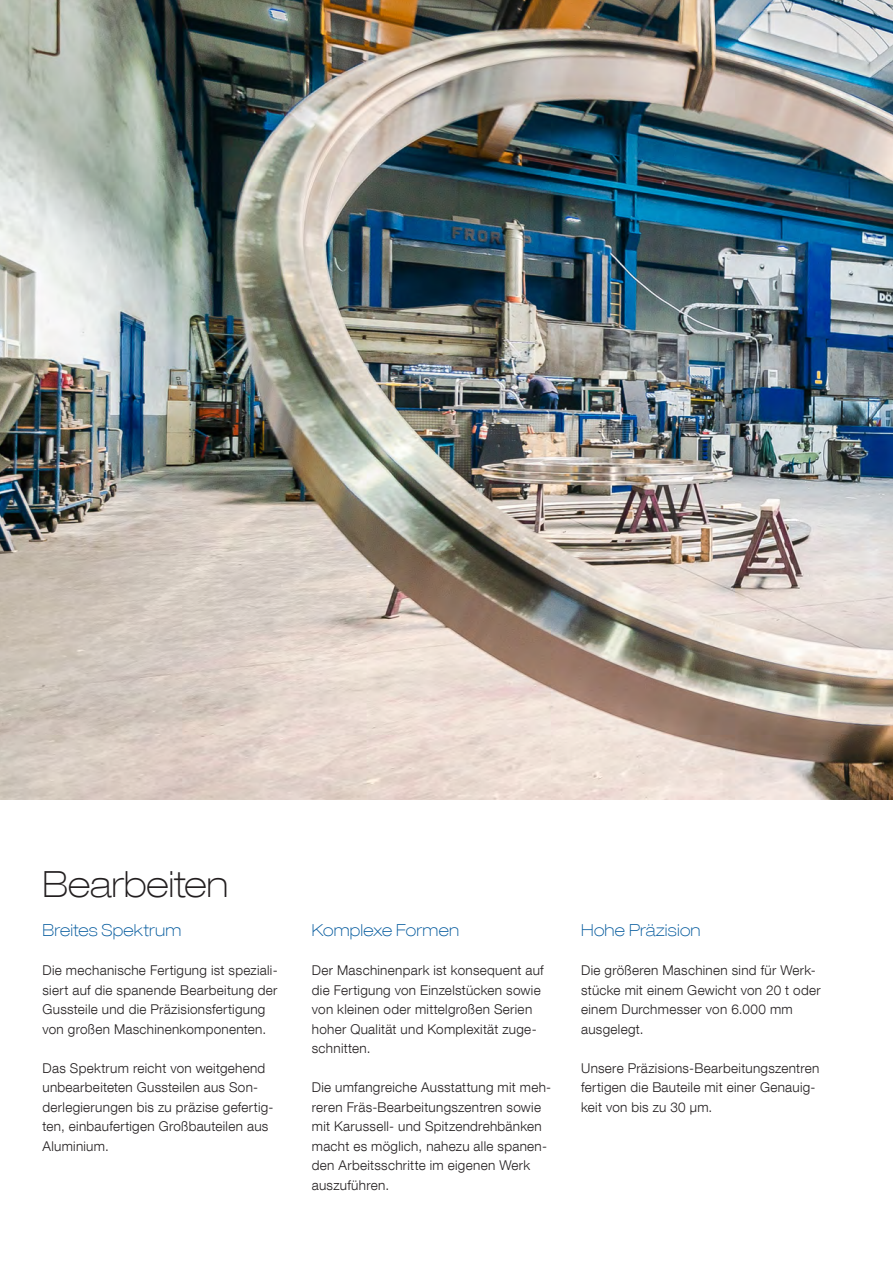
<style>
.page{position:relative;width:893px;height:1263px;background:#fff}
.page>*{position:absolute;margin:0;border:0;box-sizing:border-box;transform-origin:0 0}
.Innen_-_Headline{font:100 expanded 36px "Helvetica Neue LT Com";color:#231f20}
.Fließtext{font:100 expanded 16.5px "Helvetica Neue LT Com";letter-spacing:.015em;color:#01589c}
.Fließtext-2{font:300 13.5px/19.5px "Helvetica Neue LT Com";letter-spacing:.02em;color:#231f20}
</style>
<div class="page">
<img style="left:0;top:0;width:893px;height:799px">
<p class="Innen_-_Headline" style="left:42px;top:862px;width:187px">Bearbeiten</p>
<p class="Fließtext" style="left:43px;top:920px;width:140px">Breites Spektrum</p>
<p class="Fließtext-2" style="left:43px;top:960px;width:237px">Die mechanische Fertigung ist speziali&shy;siert auf die spanende Bearbeitung der Gussteile und die Präzisionsfertigung von großen Maschinenkomponenten.</p>
<p class="Fließtext-2" style="left:43px;top:1058px;width:233px">Das Spektrum reicht von weitgehend unbearbeiteten Gussteilen aus Son&shy;derlegierungen bis zu präzise gefertig&shy;ten, einbaufertigen Großbauteilen aus Aluminium.</p>
<p class="Fließtext" style="left:312px;top:920px;width:149px">Komplexe Formen</p>
<p class="Fließtext-2" style="left:312px;top:960px;width:233px">Der Maschinenpark ist konsequent auf die Fertigung von Einzelstücken sowie von kleinen oder mittelgroßen Serien hoher Qualität und Komplexität zuge&shy;schnitten.</p>
<p class="Fließtext-2" style="left:312px;top:1077px;width:241px">Die umfangreiche Ausstattung mit meh&shy;reren Fräs-Bearbeitungszentren sowie mit Karussell- und Spitzendrehbänken macht es möglich, nahezu alle spanen&shy;den Arbeitsschritte im eigenen Werk auszuführen.</p>
<p class="Fließtext" style="left:581px;top:920px;width:121px">Hohe Präzision</p>
<p class="Fließtext-2" style="left:581px;top:960px;width:241px">Die größeren Maschinen sind für Werk&shy;stücke mit einem Gewicht von 20 t oder einem Durchmesser von 6.000 mm ausgelegt.</p>
<p class="Fließtext-2" style="left:581px;top:1058px;width:240px">Unsere Präzisions-Bearbeitungszentren fertigen die Bauteile mit einer Genauig&shy;keit von bis zu 30 µm.</p>
</div>
